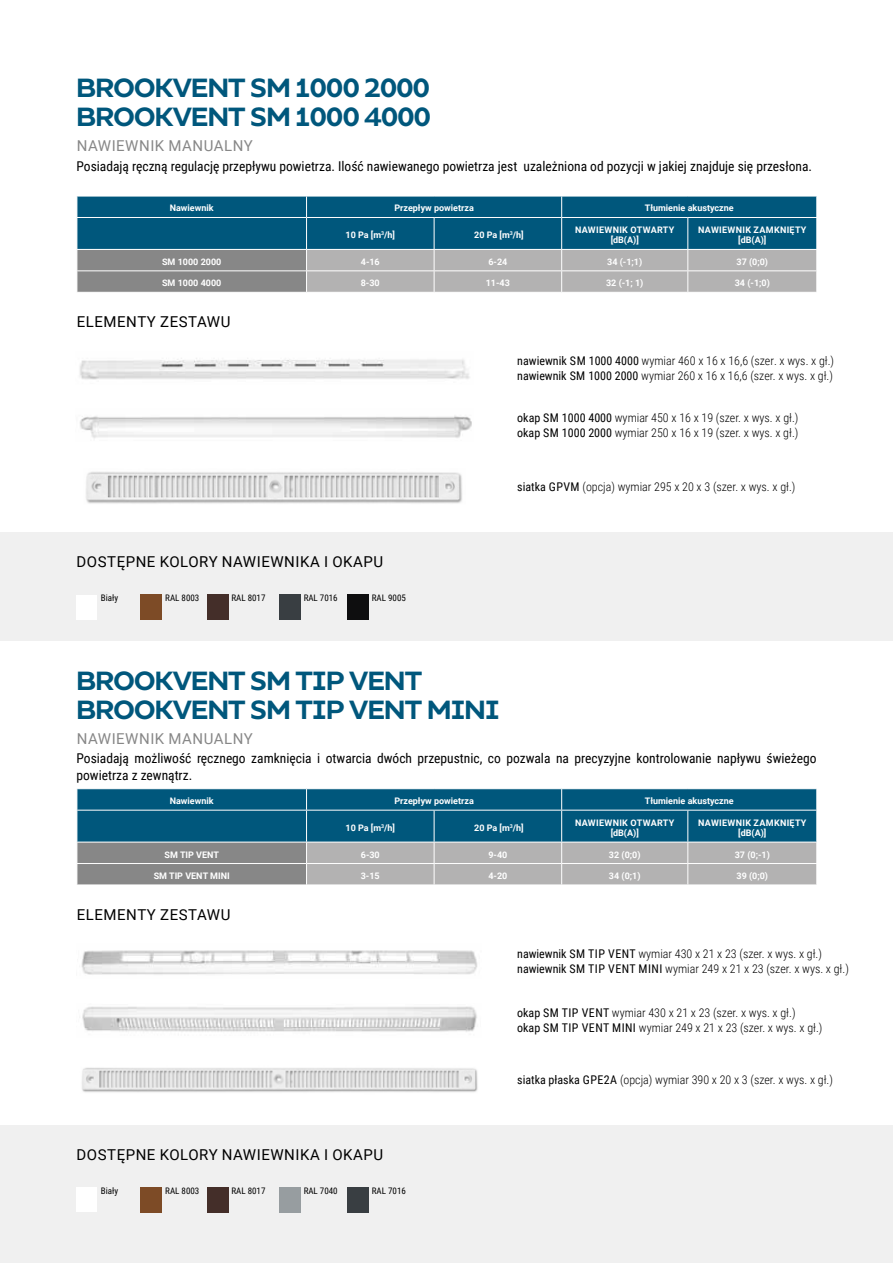
<style>
.page{position:relative;width:893px;height:1263px;background:#fff}
.page>*{position:absolute;margin:0;border:0;box-sizing:border-box;transform-origin:0 0}
.t1{font:700 27px "Bilbao";letter-spacing:-.025em;color:#00577c}
.t2{font:15px "Roboto";letter-spacing:.035em;color:#000}
.t3{font:15px "Roboto";letter-spacing:.035em;color:#878787}
.t4{font:13.5px/16.2px "Roboto Condensed";color:#000}
.t5{font:300 12px/15px "Roboto Condensed";color:#000}
.t6{font:700 9px "Roboto";color:#fff}
.t7{font:700 9px/10.5px "Roboto";letter-spacing:.035em;color:#fff;text-align:center}
.t8{font:9px "Roboto Condensed";color:#000}
.s1{font-weight:400}
</style>
<div class="page">
<svg style="left:77px;top:196px;width:740px;height:96px;background:#517f93"></svg>
<svg style="left:77px;top:789px;width:740px;height:95px;background:#507e92"></svg>
<div style="left:0;top:532px;width:893px;height:109px;background:#f0f0f0"></div>
<div style="left:77px;top:595px;width:20px;height:24px;background:#fff"></div>
<div style="left:207px;top:595px;width:21px;height:25px;background:#442e29"></div>
<div style="left:141px;top:595px;width:21px;height:25px;background:#7d4b26"></div>
<div style="left:279px;top:595px;width:21px;height:25px;background:#393e42"></div>
<div style="left:0;top:1126px;width:893px;height:137px;background:#f0f0f0"></div>
<div style="left:77px;top:1187px;width:20px;height:25px;background:#fff"></div>
<div style="left:207px;top:1187px;width:21px;height:25px;background:#442e29"></div>
<div style="left:141px;top:1187px;width:21px;height:25px;background:#7d4b26"></div>
<div style="left:279px;top:1187px;width:21px;height:25px;background:#979da0"></div>
<div style="left:347px;top:595px;width:22px;height:25px;background:#0e0e0f"></div>
<div style="left:347px;top:1187px;width:22px;height:25px;background:#393e42"></div>
<img style="left:80px;top:358px;width:390px;height:22px">
<img style="left:80px;top:415px;width:392px;height:24px">
<img style="left:86px;top:472px;width:376px;height:32px">
<img style="left:82px;top:1067px;width:396px;height:26px">
<img style="left:81px;top:950px;width:396px;height:25px">
<img style="left:82px;top:1006px;width:395px;height:26px">
<h1 class="t1" style="left:77px;top:69px;width:355px">BROOKVENT SM 1000 2000</h1>
<h1 class="t1" style="left:77px;top:98px;width:356px">BROOKVENT SM 1000 4000</h1>
<p class="t3" style="left:77px;top:135px;width:178px">NAWIEWNIK MANUALNY</p>
<p class="t4" style="left:77px;top:157px;width:737px">Posiadają ręczną regulację przepływu powietrza. Ilość nawiewanego powietrza jest uzależniona od pozycji w jakiej znajduje się przesłona.</p>
<p class="t6" style="left:170px;top:202px;width:45px">Nawiewnik</p>
<p class="t6" style="left:394px;top:202px;width:81px">Przepływ powietrza</p>
<p class="t6" style="left:645px;top:202px;width:90px">Tłumienie akustyczne</p>
<p class="t6" style="left:346px;top:229px;width:51px">10 Pa [m<sup>3</sup>/h]</p>
<p class="t6" style="left:474px;top:229px;width:51px">20 Pa [m<sup>3</sup>/h]</p>
<p class="t7" style="left:575px;top:224px;width:101px">NAWIEWNIK OTWARTY [dB(A)]</p>
<p class="t7" style="left:698px;top:224px;width:110px">NAWIEWNIK ZAMKNIĘTY [dB(A)]</p>
<p class="t6" style="left:162px;top:255px;width:61px">SM 1000 2000</p>
<p class="t6" style="left:361px;top:255px;width:20px">4-16</p>
<p class="t6" style="left:488px;top:255px;width:20px">6-24</p>
<p class="t6" style="left:607px;top:255px;width:37px">34 (-1;1)</p>
<p class="t6" style="left:736px;top:255px;width:33px">37 (0;0)</p>
<p class="t6" style="left:162px;top:277px;width:61px">SM 1000 4000</p>
<p class="t6" style="left:361px;top:277px;width:20px">8-30</p>
<p class="t6" style="left:486px;top:277px;width:26px">11-43</p>
<p class="t6" style="left:606px;top:277px;width:39px">32 (-1; 1)</p>
<p class="t6" style="left:735px;top:277px;width:37px">34 (-1;0)</p>
<p class="t2" style="left:77px;top:311px;width:155px">ELEMENTY ZESTAWU</p>
<p class="t2" style="left:77px;top:551px;width:308px">DOSTĘPNE KOLORY NAWIEWNIKA I OKAPU</p>
<p class="t8" style="left:101px;top:592px;width:19px">Biały</p>
<p class="t8" style="left:165px;top:592px;width:36px">RAL 8003</p>
<p class="t8" style="left:231px;top:592px;width:36px">RAL 8017</p>
<p class="t8" style="left:304px;top:592px;width:36px">RAL 7016</p>
<p class="t8" style="left:372px;top:592px;width:36px">RAL 9005</p>
<p class="t5" style="left:517px;top:352px;width:318px"><span class="s1">nawiewnik SM 1000 4000</span> wymiar 460 x 16 x 16,6 (szer. x wys. x gł.) <span class="s1">nawiewnik SM 1000 2000</span> wymiar 260 x 16 x 16,6 (szer. x wys. x gł.)</p>
<p class="t5" style="left:517px;top:409px;width:283px"><span class="s1">okap SM 1000 4000</span> wymiar 450 x 16 x 19 (szer. x wys. x gł.) <span class="s1">okap SM 1000 2000</span> wymiar 250 x 16 x 19 (szer. x wys. x gł.)</p>
<p class="t5" style="left:517px;top:479px;width:280px"><span class="s1">siatka GPVM</span> (opcja) wymiar 295 x 20 x 3 (szer. x wys. x gł.)</p>
<h1 class="t1" style="left:77px;top:661px;width:347px">BROOKVENT SM TIP VENT</h1>
<h1 class="t1" style="left:77px;top:690px;width:425px">BROOKVENT SM TIP VENT MINI</h1>
<p class="t3" style="left:77px;top:728px;width:178px">NAWIEWNIK MANUALNY</p>
<p class="t4" style="left:77px;top:750px;width:741px">Posiadają możliwość ręcznego zamknięcia i otwarcia dwóch przepustnic, co pozwala na precyzyjne kontrolowanie napływu świeżego powietrza z zewnątrz.</p>
<p class="t6" style="left:170px;top:795px;width:45px">Nawiewnik</p>
<p class="t6" style="left:394px;top:795px;width:81px">Przepływ powietrza</p>
<p class="t6" style="left:645px;top:795px;width:90px">Tłumienie akustyczne</p>
<p class="t6" style="left:346px;top:821px;width:51px">10 Pa [m<sup>3</sup>/h]</p>
<p class="t6" style="left:474px;top:821px;width:51px">20 Pa [m<sup>3</sup>/h]</p>
<p class="t7" style="left:575px;top:817px;width:101px">NAWIEWNIK OTWARTY [dB(A)]</p>
<p class="t7" style="left:698px;top:817px;width:110px">NAWIEWNIK ZAMKNIĘTY [dB(A)]</p>
<p class="t6" style="left:165px;top:848px;width:56px">SM TIP VENT</p>
<p class="t6" style="left:361px;top:848px;width:20px">6-30</p>
<p class="t6" style="left:488px;top:848px;width:20px">9-40</p>
<p class="t6" style="left:609px;top:848px;width:33px">32 (0;0)</p>
<p class="t6" style="left:735px;top:848px;width:37px">37 (0;-1)</p>
<p class="t6" style="left:154px;top:869px;width:77px">SM TIP VENT MINI</p>
<p class="t6" style="left:361px;top:869px;width:20px">3-15</p>
<p class="t6" style="left:488px;top:869px;width:20px">4-20</p>
<p class="t6" style="left:609px;top:869px;width:33px">34 (0;1)</p>
<p class="t6" style="left:736px;top:869px;width:33px">39 (0;0)</p>
<p class="t2" style="left:77px;top:904px;width:155px">ELEMENTY ZESTAWU</p>
<p class="t2" style="left:77px;top:1144px;width:308px">DOSTĘPNE KOLORY NAWIEWNIKA I OKAPU</p>
<p class="t8" style="left:101px;top:1184px;width:19px">Biały</p>
<p class="t8" style="left:165px;top:1184px;width:36px">RAL 8003</p>
<p class="t8" style="left:231px;top:1184px;width:36px">RAL 8017</p>
<p class="t8" style="left:304px;top:1184px;width:36px">RAL 7040</p>
<p class="t8" style="left:372px;top:1184px;width:36px">RAL 7016</p>
<p class="t5" style="left:517px;top:946px;width:333px"><span class="s1">nawiewnik SM TIP VENT</span> wymiar 430 x 21 x 23 (szer. x wys. x gł.) <span class="s1">nawiewnik SM TIP VENT MINI</span> wymiar 249 x 21 x 23 (szer. x wys. x gł.)</p>
<p class="t5" style="left:517px;top:1005px;width:307px"><span class="s1">okap SM TIP VENT</span> wymiar 430 x 21 x 23 (szer. x wys. x gł.)<br><span class="s1">okap SM TIP VENT MINI</span> wymiar 249 x 21 x 23 (szer. x wys. x gł.)</p>
<p class="t5" style="left:517px;top:1072px;width:317px"><span class="s1">siatka płaska GPE2A</span> (opcja) wymiar 390 x 20 x 3 (szer. x wys. x gł.)</p>
</div>
